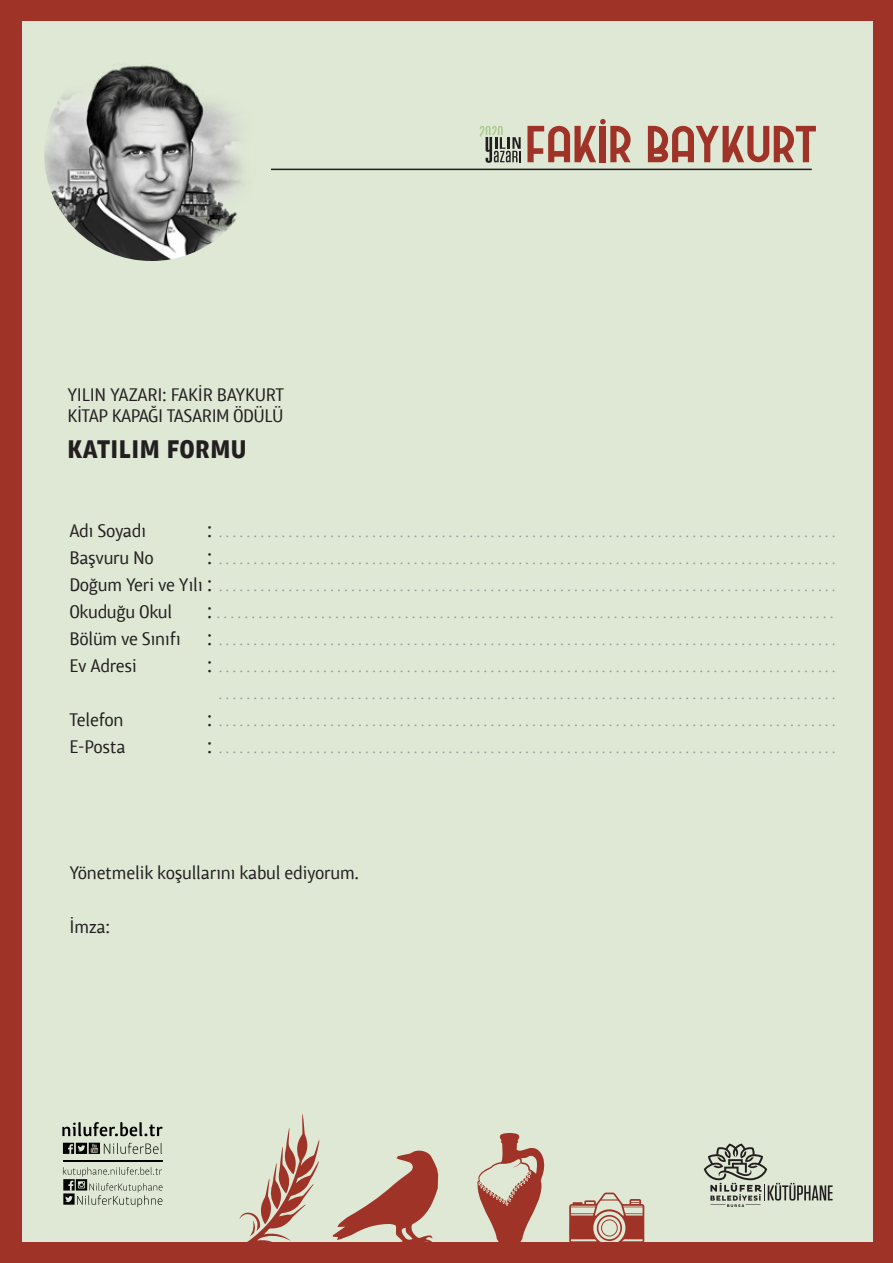
<style>
.page{position:relative;width:893px;height:1263px;background:#9f3328}
.page>*{position:absolute;margin:0;border:0;box-sizing:border-box;transform-origin:0 0}
.t1{font:700 25.2px "Chino ITC Pro";letter-spacing:.02em;color:#231f20;scale:.95 1}
.t2{font:18px/27px "Chino ITC Pro";letter-spacing:-.02em;color:#231f20}
.t3{font:13.5px/27px "Chino ITC Pro";color:#939598;text-align:right;scale:.93 1}
.s1{font-size:21px;color:#231f20}
</style>
<div class="page">
<div style="left:23px;top:21px;width:850px;height:1221px;background:#dee8d4"></div>
<svg style="left:704px;top:1143px;width:129px;height:64px"></svg>
<svg style="left:62px;top:1122px;width:101px;height:32px"></svg>
<svg style="left:63px;top:1167px;width:99px;height:40px"></svg>
<hr style="left:63px;top:1160px;width:100px;height:1px;background:#020202">
<svg style="left:480px;top:126px;width:41px;height:37px"></svg>
<svg style="left:648px;top:126px;width:168px;height:36px"></svg>
<svg style="left:527px;top:119px;width:104px;height:43px"></svg>
<hr style="left:271px;top:169px;width:541px;height:1px;background:#231f20">
<svg style="left:569px;top:1192px;width:75px;height:50px"></svg>
<svg style="left:333px;top:1150px;width:106px;height:92px"></svg>
<svg style="left:239px;top:1114px;width:80px;height:128px"></svg>
<svg style="left:477px;top:1133px;width:68px;height:109px"></svg>
<img style="left:44px;top:64px;width:199px;height:197px">
<h2 class="t2" style="left:68px;top:384px;width:218px;line-height:21px">YILIN YAZARI: FAKİR BAYKURT<br>KİTAP KAPAĞI TASARIM ÖDÜLÜ</h2>
<h1 class="t1" style="left:68px;top:434px;width:190px">KATILIM FORMU</h1>
<h2 class="t2" style="left:69px;top:517px;width:135px">Adı Soyadı<br>Başvuru No<br>Doğum Yeri ve Yılı<br>Okuduğu Okul<br>Bölüm ve Sınıfı<br>Ev Adresi</h2>
<h2 class="t2" style="left:69px;top:706px;width:58px">Telefon<br>E-Posta</h2>
<p class="t3" style="left:207px;top:519px;width:677px"><span class="s1">:</span> ......................................................................................... <span class="s1">:</span> ......................................................................................... <span class="s1">:</span> ......................................................................................... <span class="s1">:</span> ......................................................................................... <span class="s1">:</span> ......................................................................................... <span class="s1">:</span> ......................................................................................... .........................................................................................<br><span class="s1">:</span> ......................................................................................... <span class="s1">:</span> .........................................................................................</p>
<h2 class="t2" style="left:70px;top:859px;width:291px">Yönetmelik koşullarını kabul ediyorum.</h2>
<h2 class="t2" style="left:70px;top:913px;width:42px">İmza:</h2>
</div>
